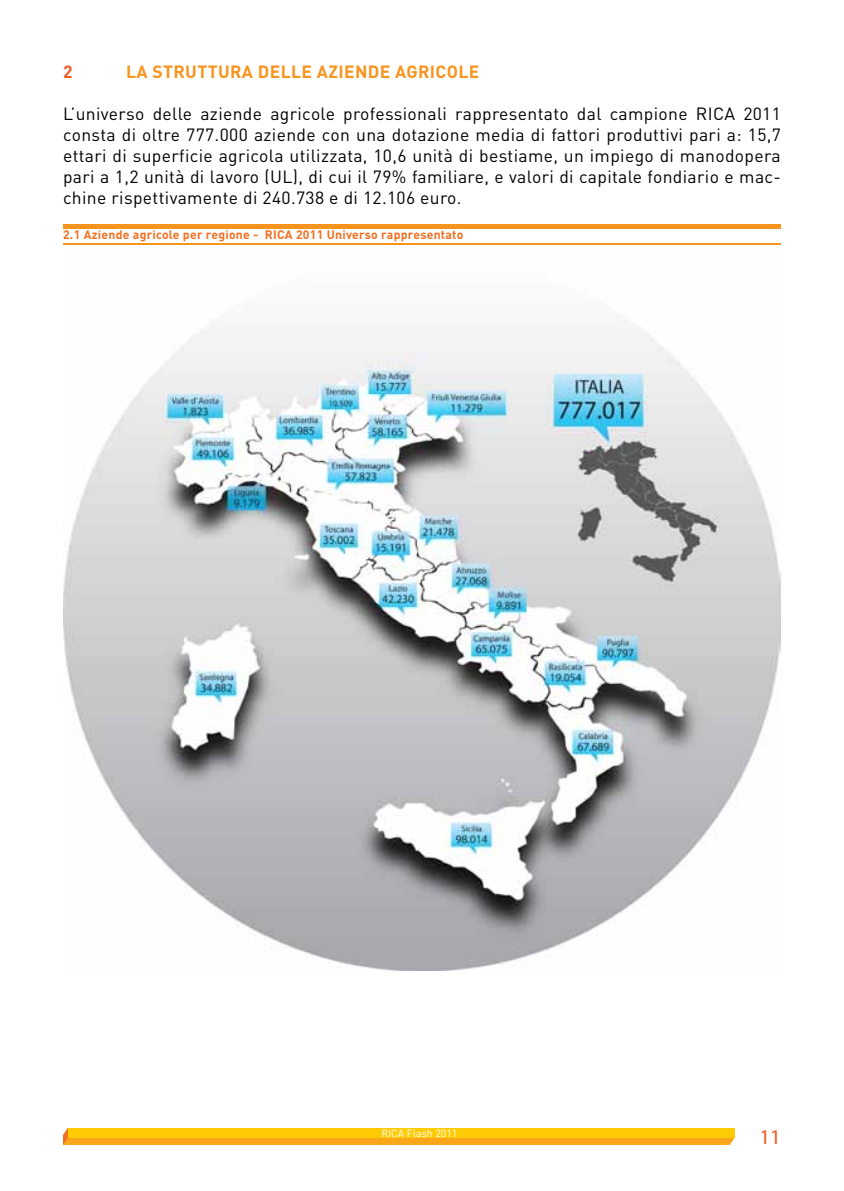
<style>
.page{position:relative;width:844px;height:1191px;background:#fff}
.page>*{position:absolute;margin:0;border:0;box-sizing:border-box;transform-origin:0 0}
.t1{font:21px "Myriad Pro";color:#f15a22}
.t2{font:17.5px/21px "DIN";letter-spacing:.02em;color:#000;text-align:justify}
.t3{font:700 17.5px "DIN";letter-spacing:.02em;color:#f7941e}
.t4{font:700 17.5px "DIN";color:#f15a22}
.t5{font:700 12.25px "DIN";letter-spacing:.02em;color:#f36f21}
.t6{font:10.5px "DIN";color:#fff}
</style>
<div class="page">
<svg style="left:63px;top:1128px;width:671px;height:17px;background:#fcbb0e"></svg>
<div style="left:63px;top:224px;width:717px;height:5px;background:#f7941e"></div>
<hr style="left:63px;top:243px;width:717px;height:2px;background:#f7941e">
<img style="left:63px;top:314px;width:717px;height:656px">
<p class="t4" style="left:63px;top:60px;width:11px">2</p>
<p class="t3" style="left:126px;top:60px;width:355px">LA STRUTTURA DELLE AZIENDE AGRICOLE</p>
<p class="t2" style="left:63px;top:102px;width:719px">L’universo delle aziende agricole professionali rappresentato dal campione RICA 2011 consta di oltre 777.000 aziende con una dotazione media di fattori produttivi pari a: 15,7 ettari di superficie agricola utilizzata, 10,6 unità di bestiame, un impiego di manodopera pari a 1,2 unità di lavoro (UL), di cui il 79% familiare, e valori di capitale fondiario e mac&shy;chine rispettivamente di 240.738 e di 12.106 euro.</p>
<p class="t5" style="left:63px;top:227px;width:402px">2.1 Aziende agricole per regione - RICA 2011 Universo rappresentato</p>
<p class="t6" style="left:381px;top:1126px;width:77px">RICA Flash 2011</p>
<p class="t1" style="left:759px;top:1123px;width:23px">11</p>
</div>
